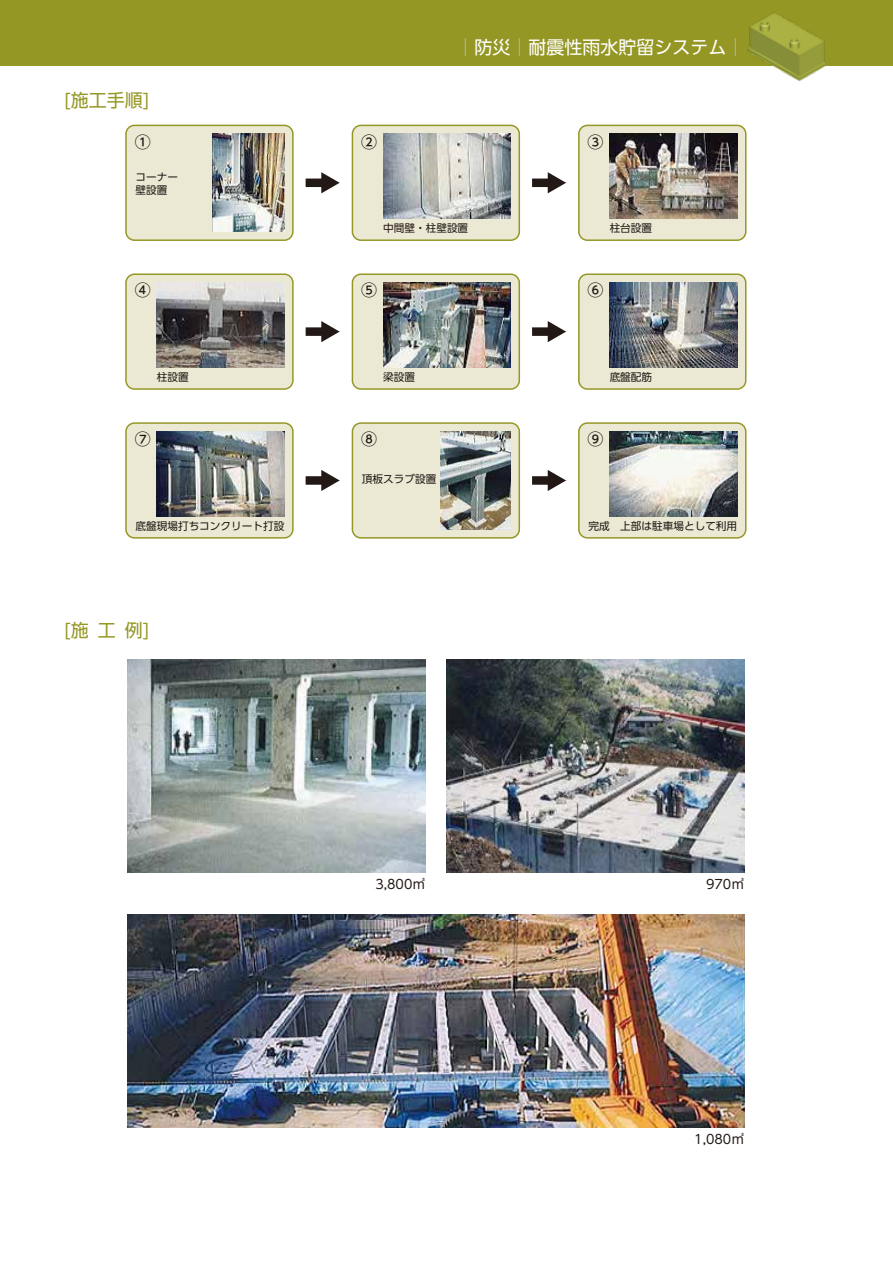
<style>
.page{position:relative;width:893px;height:1263px;background:#fff}
.page>*{position:absolute;margin:0;border:0;box-sizing:border-box;transform-origin:0 0}
.t1{font:18px "UD Shin Go Pro";color:#fff}
.t2{font:18px "UD Shin Go Pro";color:#959725}
.t3{font:500 15.9px "UD Shin Go Pro";color:#221815}
.t4{font:12.75px "UD Shin Go Pro";color:#221815}
.t5{font:10.65px/12.8px "UD Shin Go Pro";color:#221815}
.s1{color:#a3cad4}
</style>
<div class="page">
<div style="left:0;top:0;width:893px;height:66px;background:#959725"></div>
<img style="left:747px;top:13px;width:79px;height:68px">
<div style="left:126px;top:125px;width:167px;height:115px;background:#ebe9d3;border-radius:9px"></div>
<div style="left:125px;top:125px;width:169px;height:116px;border:1px solid #959725;border-radius:9px"></div>
<div style="left:126px;top:274px;width:167px;height:115px;background:#ebe9d3;border-radius:9px"></div>
<div style="left:125px;top:273px;width:169px;height:117px;border:1px solid #959725;border-radius:9px"></div>
<div style="left:352px;top:125px;width:167px;height:115px;background:#ebe9d3;border-radius:9px"></div>
<div style="left:352px;top:125px;width:168px;height:116px;border:1px solid #959725;border-radius:9px"></div>
<div style="left:352px;top:274px;width:167px;height:115px;background:#ebe9d3;border-radius:9px"></div>
<div style="left:352px;top:273px;width:168px;height:117px;border:1px solid #959725;border-radius:9px"></div>
<div style="left:579px;top:125px;width:167px;height:115px;background:#ebe9d3;border-radius:9px"></div>
<div style="left:578px;top:125px;width:168px;height:116px;border:1px solid #959725;border-radius:9px"></div>
<div style="left:579px;top:274px;width:167px;height:115px;background:#ebe9d3;border-radius:9px"></div>
<div style="left:578px;top:273px;width:168px;height:117px;border:1px solid #959725;border-radius:9px"></div>
<div style="left:126px;top:423px;width:167px;height:115px;background:#ebe9d3;border-radius:9px"></div>
<div style="left:125px;top:422px;width:169px;height:117px;border:1px solid #959725;border-radius:9px"></div>
<div style="left:352px;top:423px;width:167px;height:115px;background:#ebe9d3;border-radius:9px"></div>
<div style="left:352px;top:422px;width:168px;height:117px;border:1px solid #959725;border-radius:9px"></div>
<div style="left:579px;top:423px;width:167px;height:115px;background:#ebe9d3;border-radius:9px"></div>
<div style="left:578px;top:422px;width:168px;height:117px;border:1px solid #959725;border-radius:9px"></div>
<img style="left:213px;top:134px;width:71px;height:98px">
<img style="left:610px;top:134px;width:127px;height:85px">
<img style="left:383px;top:134px;width:128px;height:85px">
<img style="left:157px;top:283px;width:127px;height:85px">
<img style="left:610px;top:283px;width:127px;height:85px">
<img style="left:383px;top:283px;width:128px;height:85px">
<img style="left:157px;top:432px;width:127px;height:85px">
<img style="left:610px;top:432px;width:127px;height:85px">
<img style="left:441px;top:432px;width:70px;height:97px">
<img style="left:128px;top:659px;width:297px;height:213px">
<img style="left:446px;top:659px;width:298px;height:213px">
<img style="left:128px;top:915px;width:616px;height:212px">
<div style="left:306px;top:179px;width:18px;height:8px;background:#221815"></div>
<svg style="left:321px;top:172px;width:19px;height:21px"></svg>
<div style="left:532px;top:179px;width:19px;height:8px;background:#221815"></div>
<svg style="left:548px;top:172px;width:18px;height:21px"></svg>
<div style="left:306px;top:327px;width:18px;height:9px;background:#221815"></div>
<svg style="left:321px;top:321px;width:19px;height:21px"></svg>
<div style="left:532px;top:327px;width:19px;height:9px;background:#221815"></div>
<svg style="left:548px;top:321px;width:18px;height:21px"></svg>
<div style="left:306px;top:476px;width:18px;height:9px;background:#221815"></div>
<svg style="left:321px;top:470px;width:19px;height:21px"></svg>
<div style="left:532px;top:476px;width:19px;height:9px;background:#221815"></div>
<svg style="left:548px;top:470px;width:18px;height:21px"></svg>
<h1 class="t2" style="left:64px;top:86px;width:87px">[施工手順]</h1>
<h2 class="t3" style="left:135px;top:129px;width:17px">①</h2>
<p class="t5" style="left:136px;top:170px;width:44px">コーナー壁設置</p>
<h1 class="t1" style="left:456px;top:33px;width:289px"><span class="s1">│</span>防災<span class="s1">│</span>耐震性雨水貯留システム<span class="s1">│</span></h1>
<h2 class="t3" style="left:361px;top:129px;width:17px">②</h2>
<h2 class="t3" style="left:588px;top:129px;width:17px">③</h2>
<p class="t5" style="left:383px;top:221px;width:87px">中間壁・柱壁設置</p>
<p class="t5" style="left:610px;top:221px;width:44px">柱台設置</p>
<h2 class="t3" style="left:135px;top:277px;width:17px">④</h2>
<h2 class="t3" style="left:361px;top:277px;width:17px">⑤</h2>
<h2 class="t3" style="left:588px;top:277px;width:17px">⑥</h2>
<p class="t5" style="left:157px;top:370px;width:33px">柱設置</p>
<p class="t5" style="left:383px;top:370px;width:33px">梁設置</p>
<p class="t5" style="left:610px;top:370px;width:44px">底盤配筋</p>
<h2 class="t3" style="left:135px;top:426px;width:17px">⑦</h2>
<h2 class="t3" style="left:361px;top:426px;width:17px">⑧</h2>
<h2 class="t3" style="left:588px;top:426px;width:17px">⑨</h2>
<p class="t5" style="left:136px;top:519px;width:150px">底盤現場打ちコンクリート打設</p>
<h1 class="t2" style="left:64px;top:616px;width:87px">[施工例]</h1>
<p class="t5" style="left:362px;top:472px;width:76px">頂板スラブ設置</p>
<p class="t5" style="left:588px;top:519px;width:150px">完成　上部は駐車場として利用</p>
<p class="t4" style="left:375px;top:874px;width:51px">3,800㎥</p>
<p class="t4" style="left:706px;top:874px;width:40px">970㎥</p>
<p class="t4" style="left:694px;top:1129px;width:51px">1,080㎥</p>
</div>
